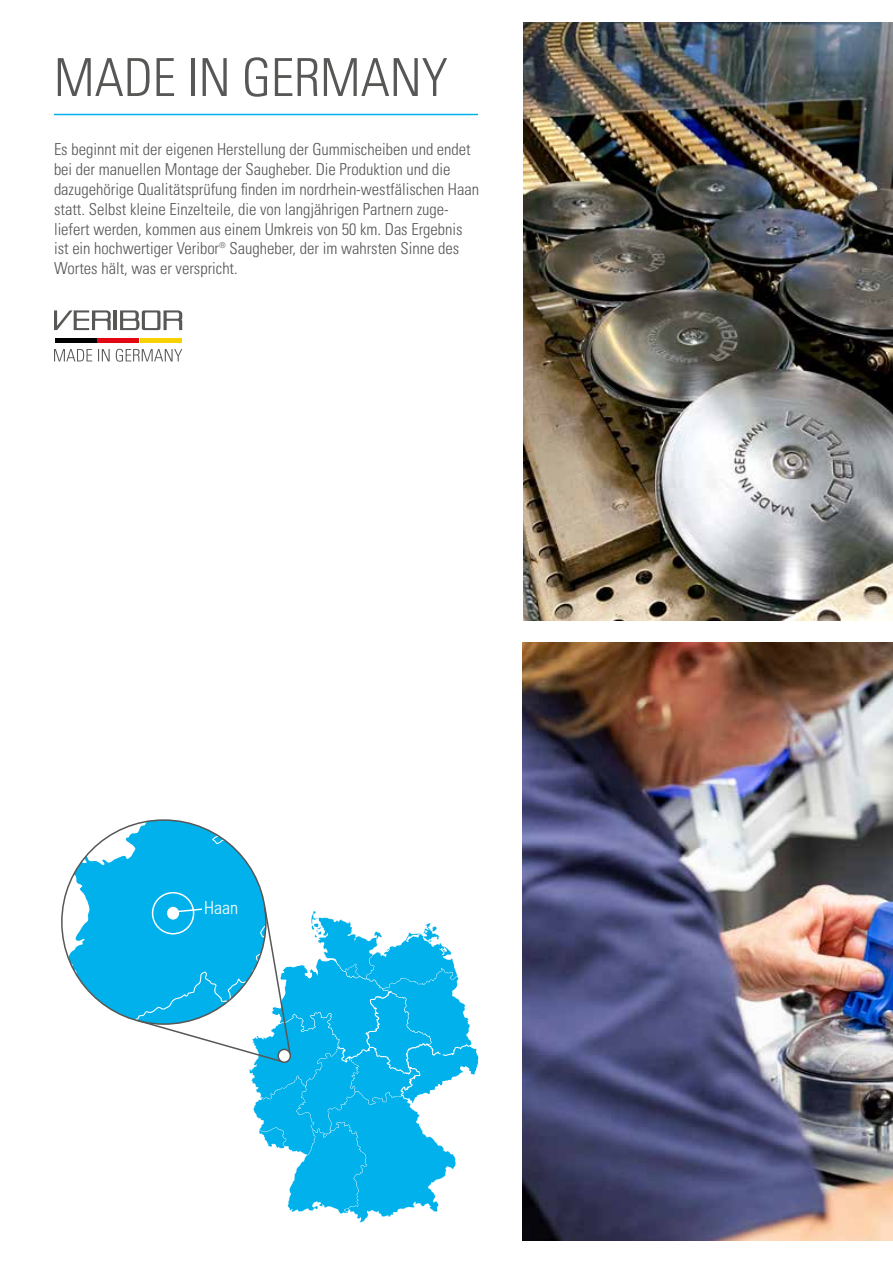
<style>
.page{position:relative;width:893px;height:1263px;background:#fff}
.page>*{position:absolute;margin:0;border:0;box-sizing:border-box;transform-origin:0 0}
.t1{font:52.5px "Univers LTCYR 47 Light Cond";letter-spacing:-.005em;color:#575756}
.t2{font:18px "Univers LTCYR 47 Light Cond";color:#fff}
.t3{font:16.5px/19.8px "Univers LTCYR 47 Light Cond";color:#575756}
</style>
<div class="page">
<img style="left:523px;top:22px;width:370px;height:598px">
<svg style="left:62px;top:820px;width:417px;height:402px"></svg>
<img style="left:523px;top:643px;width:370px;height:598px">
<hr style="left:54px;top:114px;width:424px;height:1px;background:#00b1eb">
<hr style="left:114px;top:310px;width:3px;height:20px;background:#575756">
<svg style="left:54px;top:310px;width:57px;height:20px"></svg>
<svg style="left:120px;top:310px;width:62px;height:20px"></svg>
<svg style="left:54px;top:349px;width:128px;height:13px"></svg>
<hr style="left:55px;top:338px;width:41px;height:4px;background:#000">
<hr style="left:97px;top:338px;width:42px;height:4px;background:#e30613">
<hr style="left:140px;top:338px;width:41px;height:4px;background:#f8d200">
<h1 class="t1" style="left:54px;top:42px;width:395px">MADE IN GERMANY</h1>
<p class="t3" style="left:54px;top:139px;width:427px">Es beginnt mit der eigenen Herstellung der Gummischeiben und endet bei der manuellen Montage der Saugheber. Die Produktion und die dazugehörige Qualitätsprüfung finden im nordrhein-westfälischen Haan statt. Selbst kleine Einzelteile, die von langjährigen Partnern zuge&shy;liefert werden, kommen aus einem Umkreis von 50 km. Das Ergebnis ist ein hochwertiger Veribor® Saugheber, der im wahrsten Sinne des Wortes hält, was er verspricht.</p>
<p class="t2" style="left:204px;top:896px;width:35px">Haan</p>
</div>
